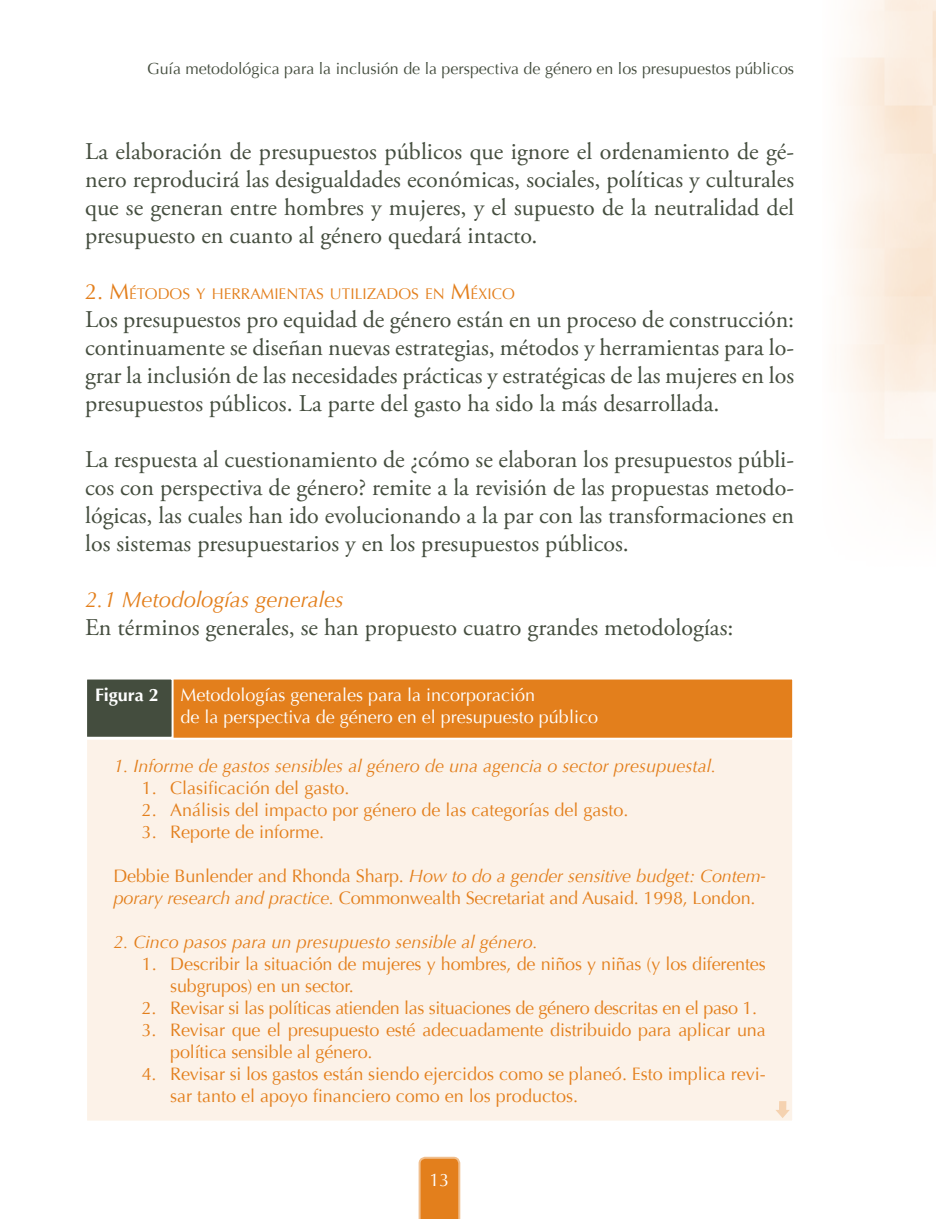
<style>
.page{position:relative;width:936px;height:1219px;background:#fff}
.page>*{position:absolute;margin:0;border:0;box-sizing:border-box;transform-origin:0 0}
.t1{font:24px/28px "Adobe Garamond Pro";color:#444d3e;text-align:justify}
.t2{font:italic 22px "Optima";color:#e37f1c}
.t3{font:18px/22px "Optima";letter-spacing:-.01em;color:#e37f1c}
.t4{font:italic 18px "Optima";color:#e37f1c}
.t5{font:18px/22px "Optima";color:#fff}
.t6{font:16px "Optima";color:#444d3e}
.t7{font:15.4px "Optima";color:#e37f1c}
.s1{font-size:22px}
.s2{font-weight:700}
.s3{font-style:italic}
</style>
<div class="page">
<svg style="left:418px;top:1157px;width:42px;height:62px;background:#e5882d"></svg>
<div style="left:86px;top:680px;width:707px;height:442px;background:#fcf2e8"></div>
<div style="left:86px;top:678px;width:707px;height:61px;background:#e37f1c"></div>
<div style="left:85px;top:677px;width:709px;height:63px;border:2px solid #fff"></div>
<div style="left:86px;top:678px;width:86px;height:60px;background:#444d3e"></div>
<div style="left:85px;top:677px;width:88px;height:62px;border:2px solid #fff"></div>
<svg style="left:776px;top:1101px;width:13px;height:17px"></svg>
<p class="t6" style="left:147px;top:59px;width:648px">Guía metodológica para la inclusión de la perspectiva de género en los presupuestos públicos</p>
<p class="t1" style="left:85px;top:138px;width:710px">La elaboración de presupuestos públicos que ignore el ordenamiento de gé&shy;nero reproducirá las desigualdades económicas, sociales, políticas y culturales que se generan entre hombres y mujeres, y el supuesto de la neutralidad del presupuesto en cuanto al género quedará intacto.</p>
<p class="t7" style="left:85px;top:285px;width:430px"><span class="s1">2. M</span>ÉTODOS Y HERRAMIENTAS UTILIZADOS EN <span class="s1">M</span>ÉXICO</p>
<p class="t1" style="left:85px;top:306px;width:710px">Los presupuestos pro equidad de género están en un proceso de construcción: continuamente se diseñan nuevas estrategias, métodos y herramientas para lo&shy;grar la inclusión de las necesidades prácticas y estratégicas de las mujeres en los presupuestos públicos. La parte del gasto ha sido la más desarrollada.</p>
<p class="t1" style="left:85px;top:446px;width:710px">La respuesta al cuestionamiento de ¿cómo se elaboran los presupuestos públi&shy;cos con perspectiva de género? remite a la revisión de las propuestas metodo&shy;lógicas, las cuales han ido evolucionando a la par con las transformaciones en los sistemas presupuestarios y en los presupuestos públicos.</p>
<p class="t2" style="left:85px;top:587px;width:260px">2.1 Metodologías generales</p>
<p class="t1" style="left:85px;top:614px;width:649px">En términos generales, se han propuesto cuatro grandes metodologías:</p>
<p class="t5" style="left:180px;top:684px;width:419px;text-indent:-85px"><span class="s2">Figura 2</span> Metodologías generales para la incorporación<br>de la perspectiva de género en el presupuesto público</p>
<p class="t4" style="left:113px;top:755px;width:604px">1. Informe de gastos sensibles al género de una agencia o sector presupuestal.</p>
<p class="t3" style="left:142px;top:777px;width:209px">1. Clasificación del gasto.</p>
<p class="t3" style="left:142px;top:799px;width:488px">2. Análisis del impacto por género de las categorías del gasto.</p>
<p class="t3" style="left:142px;top:821px;width:184px">3. Reporte de informe.</p>
<p class="t3" style="left:113px;top:865px;width:653px">Debbie Bunlender and Rhonda Sharp. <span class="s3">How to do a gender sensitive budget: Contem&shy;porary research and practice.</span> Commonwealth Secretariat and Ausaid. 1998, London.</p>
<p class="t4" style="left:113px;top:931px;width:426px">2. Cinco pasos para un presupuesto sensible al género.</p>
<p class="t3" style="left:170px;top:953px;width:597px;text-indent:-28px">1. Describir la situación de mujeres y hombres, de niños y niñas (y los diferentes subgrupos) en un sector.</p>
<p class="t3" style="left:142px;top:997px;width:617px">2. Revisar si las políticas atienden las situaciones de género descritas en el paso 1.</p>
<p class="t3" style="left:170px;top:1019px;width:597px;text-indent:-28px">3. Revisar que el presupuesto esté adecuadamente distribuido para aplicar una política sensible al género.</p>
<p class="t3" style="left:170px;top:1063px;width:597px;text-indent:-28px">4. Revisar si los gastos están siendo ejercidos como se planeó. Esto implica revi&shy;sar tanto el apoyo financiero como en los productos.</p>
<p class="t5" style="left:429px;top:1169px;width:22px">13</p>
</div>
